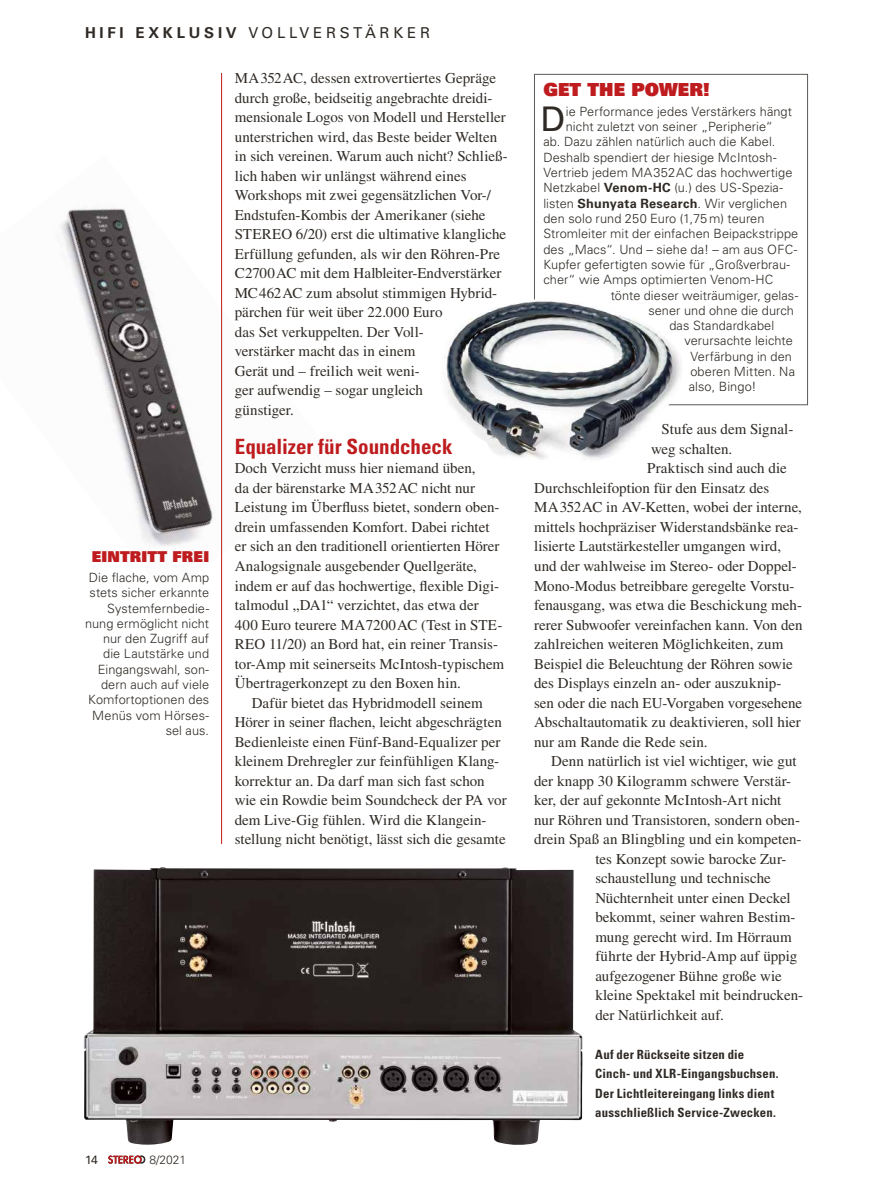
<style>
.page{position:relative;width:893px;height:1191px;background:#fff}
.page>*{position:absolute;margin:0;border:0;box-sizing:border-box;transform-origin:0 0}
.t1{font:33.9px "Univers LT Std";color:#2f2a25}
.t2{font:700 condensed 21px "Univers LT Std";color:#be1c1e}
.t3{font:18px "Univers LT Std X Black";letter-spacing:.01em;color:#be1c1e}
.t4{font:15px/19.5px "Times LT Std";color:#2f2a25}
.t5{font:15px "Univers LT Std";letter-spacing:.25em;color:#2f2a25}
.t6{font:15px "Univers LT Std X Black";letter-spacing:.015em;color:#be1c1e}
.t7{font:300 12.75px/15.3px "Univers LT Std";letter-spacing:.005em;color:#2f2a25;text-align:right}
.t8{font:700 condensed 12.75px/19.5px "Univers LT Std";letter-spacing:.015em;color:#2f2a25}
.t9{font:300 12px "Univers LT Std";color:#2f2a25}
.t10{font:12px "Univers LT Std";color:#2f2a25}
.s1{font-weight:700}
</style>
<div class="page">
<svg style="left:108px;top:1155px;width:37px;height:8px"></svg>
<img style="left:61px;top:155px;width:162px;height:442px">
<hr style="left:221px;top:73px;width:1px;height:771px;background:#be1c1e">
<img style="left:84px;top:867px;width:499px;height:278px">
<div style="left:534px;top:74px;width:274px;height:331px;border:1px solid #5c5956"></div>
<img style="left:446px;top:299px;width:253px;height:160px">
<p class="t5" style="left:85px;top:24px;width:346px"><span class="s1">HIFI EXKLUSIV</span> VOLLVERSTÄRKER</p>
<p class="t6" style="left:92px;top:547px;width:119px">EINTRITT FREI</p>
<p class="t7" style="left:85px;top:570px;width:126px">Die flache, vom Amp stets sicher erkannte<br>Systemfernbedie&shy;nung ermöglicht nicht nur den Zugriff auf die Lautstärke und<br>Eingangswahl, son&shy;dern auch auf viele<br>Komfortoptionen des<br>Menüs vom Hörses&shy;sel aus.</p>
<p class="t4" style="left:235px;top:68px;width:274px">MA352AC, dessen extrovertiertes Gepräge durch große, beidseitig angebrachte dreidi&shy;mensionale Logos von Modell und Hersteller unterstrichen wird, das Beste beider Welten in sich vereinen. Warum auch nicht? Schließ&shy;lich haben wir unlängst während eines Workshops mit zwei gegensätzlichen Vor-/ Endstufen-Kombis der Amerikaner (siehe STEREO 6/20) erst die ultimative klangliche Erfüllung gefunden, als wir den Röhren-Pre C2700AC mit dem Halbleiter-Endverstärker MC462AC zum absolut stimmigen Hybrid&shy;pärchen für weit über 22.000 Euro<br>das Set verkuppelten. Der Voll-<br>verstärker macht das in einem<br>Gerät und – freilich weit weni-<br>ger aufwendig – sogar ungleich<br>günstiger.</p>
<h2 class="t2" style="left:235px;top:433px;width:219px">Equalizer für Soundcheck</h2>
<p class="t4" style="left:235px;top:458px;width:271px">Doch Verzicht muss hier niemand üben,<br>da der bärenstarke MA352AC nicht nur Leistung im Überfluss bietet, sondern oben&shy;drein umfassenden Komfort. Dabei richtet er sich an den traditionell orientierten Hörer Analogsignale ausgebender Quellgeräte, indem er auf das hochwertige, flexible Digi&shy;talmodul „DA1“ verzichtet, das etwa der 400 Euro teurere MA7200AC (Test in STE-REO 11/20) an Bord hat, ein reiner Transis&shy;tor-Amp mit seinerseits McIntosh-typischem Übertragerkonzept zu den Boxen hin.</p>
<p class="t4" style="left:235px;top:692px;width:274px;text-indent:17px">Dafür bietet das Hybridmodell seinem Hörer in seiner flachen, leicht abgeschrägten Bedienleiste einen Fünf-Band-Equalizer per kleinem Drehregler zur feinfühligen Klang&shy;korrektur an. Da darf man sich fast schon wie ein Rowdie beim Soundcheck der PA vor dem Live-Gig fühlen. Wird die Klangein&shy;stellung nicht benötigt, lässt sich die gesamte</p>
<p class="t10" style="left:85px;top:1152px;width:14px">14</p>
<p class="t9" style="left:150px;top:1152px;width:38px">8/2021</p>
<p class="t3" style="left:543px;top:78px;width:168px">GET THE POWER!</p>
<h1 class="t1" style="left:540px;top:99px;width:26px">D</h1>
<p class="t7" style="left:566px;top:104px;width:228px">ie Performance jedes Verstärkers hängt</p>
<p class="t7" style="left:566px;top:119px;width:209px">nicht zuletzt von seiner „Peripherie“</p>
<p class="t7" style="left:543px;top:134px;width:234px">ab. Dazu zählen natürlich auch die Kabel.</p>
<p class="t7" style="left:543px;top:150px;width:235px">Deshalb spendiert der hiesige McIntosh-</p>
<p class="t7" style="left:543px;top:165px;width:251px">Vertrieb jedem MA352AC das hochwertige</p>
<p class="t7" style="left:543px;top:180px;width:241px">Netzkabel <span class="s1">Venom-HC</span> (u.) des US-Spezia-</p>
<p class="t7" style="left:543px;top:195px;width:245px">listen <span class="s1">Shunyata Research</span>. Wir verglichen</p>
<p class="t7" style="left:543px;top:211px;width:223px">den solo rund 250 Euro (1,75 m) teuren</p>
<p class="t7" style="left:543px;top:226px;width:256px">Stromleiter mit der einfachen Beipackstrippe</p>
<p class="t7" style="left:543px;top:241px;width:255px">des „Macs“. Und – siehe da! – am aus OFC-</p>
<p class="t7" style="left:543px;top:257px;width:248px">Kupfer gefertigten sowie für „Großverbrau-</p>
<p class="t7" style="left:543px;top:272px;width:232px">cher“ wie Amps optimierten Venom-HC</p>
<p class="t7" style="left:611px;top:287px;width:189px">tönte dieser weiträumiger, gelas-</p>
<p class="t7" style="left:648px;top:303px;width:147px">sener und ohne die durch</p>
<p class="t7" style="left:669px;top:318px;width:106px">das Standardkabel</p>
<p class="t7" style="left:684px;top:333px;width:110px">verursachte leichte</p>
<p class="t7" style="left:690px;top:348px;width:103px">Verfärbung in den</p>
<p class="t7" style="left:690px;top:364px;width:106px">oberen Mitten. Na</p>
<p class="t7" style="left:689px;top:379px;width:69px">also, Bingo!</p>
<p class="t4" style="left:662px;top:419px;width:133px">Stufe aus dem Signal-</p>
<p class="t4" style="left:651px;top:439px;width:83px">weg schalten.</p>
<p class="t4" style="left:647px;top:458px;width:141px">Praktisch sind auch die</p>
<p class="t4" style="left:534px;top:478px;width:237px">Durchschleifoption für den Einsatz des</p>
<p class="t4" style="left:534px;top:497px;width:269px">MA352AC in AV-Ketten, wobei der interne,</p>
<p class="t4" style="left:534px;top:517px;width:266px">mittels hochpräziser Widerstandsbänke rea-</p>
<p class="t4" style="left:534px;top:536px;width:249px">lisierte Lautstärkesteller umgangen wird,</p>
<p class="t4" style="left:534px;top:556px;width:264px">und der wahlweise im Stereo- oder Doppel-</p>
<p class="t4" style="left:534px;top:575px;width:262px">Mono-Modus betreibbare geregelte Vorstu-</p>
<p class="t4" style="left:534px;top:595px;width:269px">fenausgang, was etwa die Beschickung meh-</p>
<p class="t4" style="left:534px;top:614px;width:270px">rerer Subwoofer vereinfachen kann. Von den</p>
<p class="t4" style="left:534px;top:634px;width:251px">zahlreichen weiteren Möglichkeiten, zum</p>
<p class="t4" style="left:534px;top:653px;width:260px">Beispiel die Beleuchtung der Röhren sowie</p>
<p class="t4" style="left:534px;top:673px;width:249px">des Displays einzeln an- oder auszuknip-</p>
<p class="t4" style="left:534px;top:692px;width:270px">sen oder die nach EU-Vorgaben vorgesehene</p>
<p class="t4" style="left:534px;top:712px;width:268px">Abschaltautomatik zu deaktivieren, soll hier</p>
<p class="t4" style="left:534px;top:731px;width:175px">nur am Rande die Rede sein.</p>
<p class="t4" style="left:551px;top:751px;width:247px">Denn natürlich ist viel wichtiger, wie gut</p>
<p class="t4" style="left:534px;top:770px;width:259px">der knapp 30 Kilogramm schwere Verstär-</p>
<p class="t4" style="left:534px;top:790px;width:249px">ker, der auf gekonnte McIntosh-Art nicht</p>
<p class="t4" style="left:534px;top:809px;width:268px">nur Röhren und Transistoren, sondern oben-</p>
<p class="t4" style="left:534px;top:829px;width:268px">drein Spaß an Blingbling und ein kompeten-</p>
<p class="t4" style="left:595px;top:848px;width:193px">tes Konzept sowie barocke Zur-</p>
<p class="t4" style="left:595px;top:868px;width:177px">schaustellung und technische</p>
<p class="t4" style="left:595px;top:887px;width:197px">Nüchternheit unter einen Deckel</p>
<p class="t4" style="left:595px;top:907px;width:202px">bekommt, seiner wahren Bestim-</p>
<p class="t4" style="left:595px;top:926px;width:198px">mung gerecht wird. Im Hörraum</p>
<p class="t4" style="left:595px;top:946px;width:203px">führte der Hybrid-Amp auf üppig</p>
<p class="t4" style="left:595px;top:965px;width:188px">aufgezogener Bühne große wie</p>
<p class="t4" style="left:595px;top:985px;width:209px">kleine Spektakel mit beindrucken-</p>
<p class="t4" style="left:595px;top:1004px;width:130px">der Natürlichkeit auf.</p>
<p class="t8" style="left:595px;top:1044px;width:185px">Auf der Rückseite sitzen die Cinch- und XLR-Eingangsbuchsen.<br>Der Lichtleitereingang links dient ausschließlich Service-Zwecken.</p>
</div>
